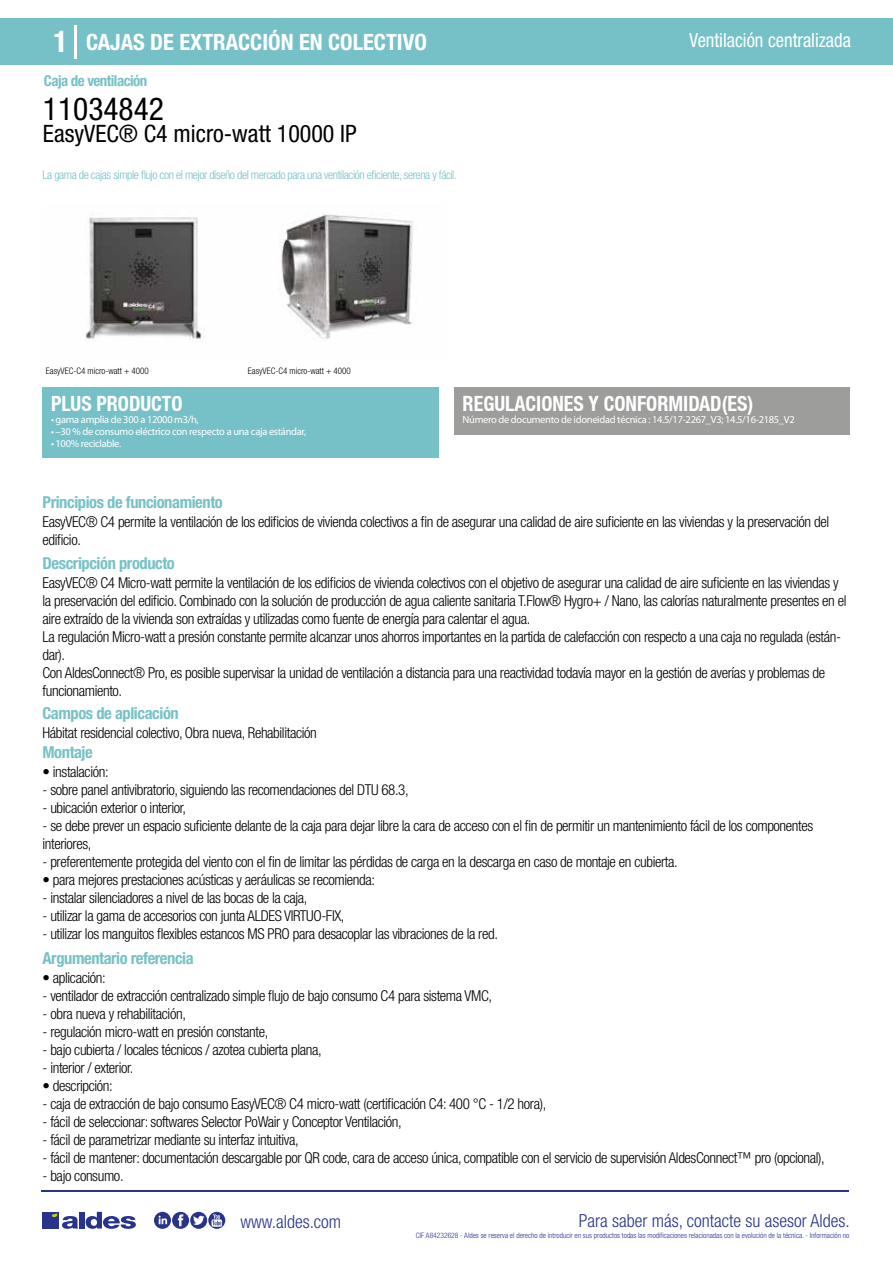
<style>
.page{position:relative;width:893px;height:1263px;background:#fff}
.page>*{position:absolute;margin:0;border:0;box-sizing:border-box;transform-origin:0 0}
.t1{font:condensed 31.5px "Helvetica Neue LT Std";color:#000}
.t2{font:condensed 24px "Helvetica Neue LT Std";color:#000}
.t3{font:700 condensed 22.5px "Helvetica Neue LT Std";color:#fff}
.t4{font:700 condensed 21px "Helvetica Neue";color:#fff;scale:.95 1}
.t5{font:condensed 19.5px "Helvetica Neue LT Std";color:#fff;scale:.95 1}
.t6{font:300 condensed 18px "Helvetica Neue";color:#28348b}
.t7{font:700 condensed 16.5px "Helvetica Neue LT Std";letter-spacing:-.025em;color:#76c1c7}
.t8{font:300 condensed 15px/18px "Helvetica Neue LT Std";letter-spacing:-.025em;color:#000}
.t9{font:700 condensed 15px "Helvetica Neue LT Std";letter-spacing:-.035em;color:#76c1c7}
.t10{font:300 condensed 12px "Helvetica Neue LT Std";letter-spacing:-.035em;color:#76c1c7}
.t11{font:10.5px "Myriad Pro";letter-spacing:-.03em;color:#fff}
.t12{font:300 condensed 9px "Helvetica Neue";color:#000}
.t13{font:300 condensed 7.5px "Helvetica Neue";color:#28348b}
.s1{font-size:30px}
</style>
<div class="page">
<div style="left:0;top:18px;width:893px;height:46px;background:#76c1c7"></div>
<div style="left:454px;top:387px;width:396px;height:48px;background:#9d9d9c"></div>
<div style="left:43px;top:387px;width:396px;height:70px;background:#76c1c7"></div>
<hr style="left:74px;top:25px;width:2px;height:33px;background:#fff">
<svg style="left:85px;top:214px;width:328px;height:125px"></svg>
<hr style="left:41px;top:1190px;width:808px;height:1px;background:#28348b">
<svg style="left:154px;top:1212px;width:71px;height:17px"></svg>
<div style="left:42px;top:1212px;width:17px;height:16px;background:#28348b"></div>
<div style="left:79px;top:1212px;width:5px;height:16px;background:#28348b"></div>
<svg style="left:86px;top:1212px;width:50px;height:17px"></svg>
<svg style="left:52px;top:1213px;width:26px;height:16px"></svg>
<h3 class="t3" style="left:54px;top:28px;width:375px"><span class="s1">1</span> CAJAS DE EXTRACCIÓN EN COLECTIVO</h3>
<h3 class="t5" style="left:689px;top:29px;width:172px">Ventilación centralizada</h3>
<p class="t9" style="left:44px;top:71px;width:105px">Caja de ventilación</p>
<h1 class="t1" style="left:43px;top:91px;width:122px">11034842</h1>
<h2 class="t2" style="left:43px;top:120px;width:315px">EasyVEC® C4 micro-watt 10000 IP</h2>
<p class="t10" style="left:43px;top:167px;width:416px">La gama de cajas simple flujo con el mejor diseño del mercado para una ventilación eficiente, serena y fácil.</p>
<p class="t12" style="left:46px;top:365px;width:104px">EasyVEC-C4 micro-watt + 4000</p>
<p class="t12" style="left:248px;top:365px;width:104px">EasyVEC-C4 micro-watt + 4000</p>
<h3 class="t4" style="left:51px;top:391px;width:140px">PLUS PRODUCTO</h3>
<p class="t11" style="left:51px;top:413px;width:149px">• gama amplia de 300 a 12000 m3/h,</p>
<p class="t11" style="left:51px;top:425px;width:257px">• –30 % de consumo eléctrico con respecto a una caja estándar,</p>
<p class="t11" style="left:51px;top:437px;width:72px">• 100% reciclable.</p>
<p class="t7" style="left:43px;top:492px;width:182px">Principios de funcionamiento</p>
<h3 class="t4" style="left:463px;top:391px;width:308px">REGULACIONES Y CONFORMIDAD(ES)</h3>
<p class="t11" style="left:463px;top:413px;width:334px">Número de documento de idoneidad técnica : 14.5/17-2267_V3; 14.5/16-2185_V2</p>
<p class="t8" style="left:43px;top:513px;width:788px">EasyVEC® C4 permite la ventilación de los edificios de vivienda colectivos a fin de asegurar una calidad de aire suficiente en las viviendas y la preservación del edificio.</p>
<p class="t8" style="left:43px;top:573px;width:805px">EasyVEC® C4 Micro-watt permite la ventilación de los edificios de vivienda colectivos con el objetivo de asegurar una calidad de aire suficiente en las viviendas y la preservación del edificio. Combinado con la solución de producción de agua caliente sanitaria T.Flow® Hygro+ / Nano, las calorías naturalmente presentes en el aire extraído de la vivienda son extraídas y utilizadas como fuente de energía para calentar el agua.<br>La regulación Micro-watt a presión constante permite alcanzar unos ahorros importantes en la partida de calefacción con respecto a una caja no regulada (están&shy;dar).<br>Con AldesConnect® Pro, es posible supervisar la unidad de ventilación a distancia para una reactividad todavía mayor en la gestión de averías y problemas de funcionamiento.</p>
<p class="t8" style="left:43px;top:723px;width:276px">Hábitat residencial colectivo, Obra nueva, Rehabilitación</p>
<p class="t8" style="left:43px;top:763px;width:68px">• instalación:</p>
<p class="t8" style="left:43px;top:781px;width:368px">- sobre panel antivibratorio, siguiendo las recomendaciones del DTU 68.3,</p>
<p class="t8" style="left:43px;top:799px;width:145px">- ubicación exterior o interior,</p>
<p class="t8" style="left:43px;top:817px;width:772px">- se debe prever un espacio suficiente delante de la caja para dejar libre la cara de acceso con el fin de permitir un mantenimiento fácil de los componentes interiores,</p>
<p class="t8" style="left:43px;top:853px;width:637px">- preferentemente protegida del viento con el fin de limitar las pérdidas de carga en la descarga en caso de montaje en cubierta.</p>
<p class="t8" style="left:43px;top:871px;width:334px">• para mejores prestaciones acústicas y aeráulicas se recomienda:</p>
<p class="t8" style="left:43px;top:889px;width:267px">- instalar silenciadores a nivel de las bocas de la caja,</p>
<p class="t8" style="left:43px;top:907px;width:303px">- utilizar la gama de accesorios con junta ALDES VIRTUO-FIX,</p>
<p class="t8" style="left:43px;top:925px;width:457px">- utilizar los manguitos flexibles estancos MS PRO para desacoplar las vibraciones de la red.</p>
<p class="t7" style="left:43px;top:553px;width:134px">Descripción producto</p>
<p class="t7" style="left:43px;top:703px;width:138px">Campos de aplicación</p>
<p class="t7" style="left:43px;top:742px;width:52px">Montaje</p>
<p class="t7" style="left:43px;top:948px;width:153px">Argumentario referencia</p>
<p class="t8" style="left:43px;top:968px;width:65px">• aplicación:</p>
<p class="t8" style="left:43px;top:986px;width:451px">- ventilador de extracción centralizado simple flujo de bajo consumo C4 para sistema VMC,</p>
<p class="t8" style="left:43px;top:1004px;width:145px">- obra nueva y rehabilitación,</p>
<p class="t8" style="left:43px;top:1022px;width:227px">- regulación micro-watt en presión constante,</p>
<p class="t8" style="left:43px;top:1040px;width:281px">- bajo cubierta / locales técnicos / azotea cubierta plana,</p>
<p class="t8" style="left:43px;top:1058px;width:92px">- interior / exterior.</p>
<p class="t8" style="left:43px;top:1076px;width:72px">• descripción:</p>
<p class="t8" style="left:43px;top:1094px;width:505px">- caja de extracción de bajo consumo EasyVEC® C4 micro-watt (certificación C4: 400 °C - 1/2 hora),</p>
<p class="t8" style="left:43px;top:1112px;width:361px">- fácil de seleccionar: softwares Selector PoWair y Conceptor Ventilación,</p>
<p class="t8" style="left:43px;top:1130px;width:258px">- fácil de parametrizar mediante su interfaz intuitiva,</p>
<p class="t8" style="left:43px;top:1148px;width:784px">- fácil de mantener: documentación descargable por QR code, cara de acceso única, compatible con el servicio de supervisión AldesConnect™ pro (opcional),</p>
<p class="t8" style="left:43px;top:1166px;width:83px">- bajo consumo.</p>
<p class="t6" style="left:240px;top:1211px;width:102px">www.aldes.com</p>
<p class="t6" style="left:579px;top:1211px;width:272px">Para saber más, contacte su asesor Aldes.</p>
<p class="t13" style="left:416px;top:1230px;width:435px">CIF A84232628 - Aldes se reserva el derecho de introducir en sus productos todas las modificaciones relacionadas con la evolución de la técnica. - Información no</p>
</div>
